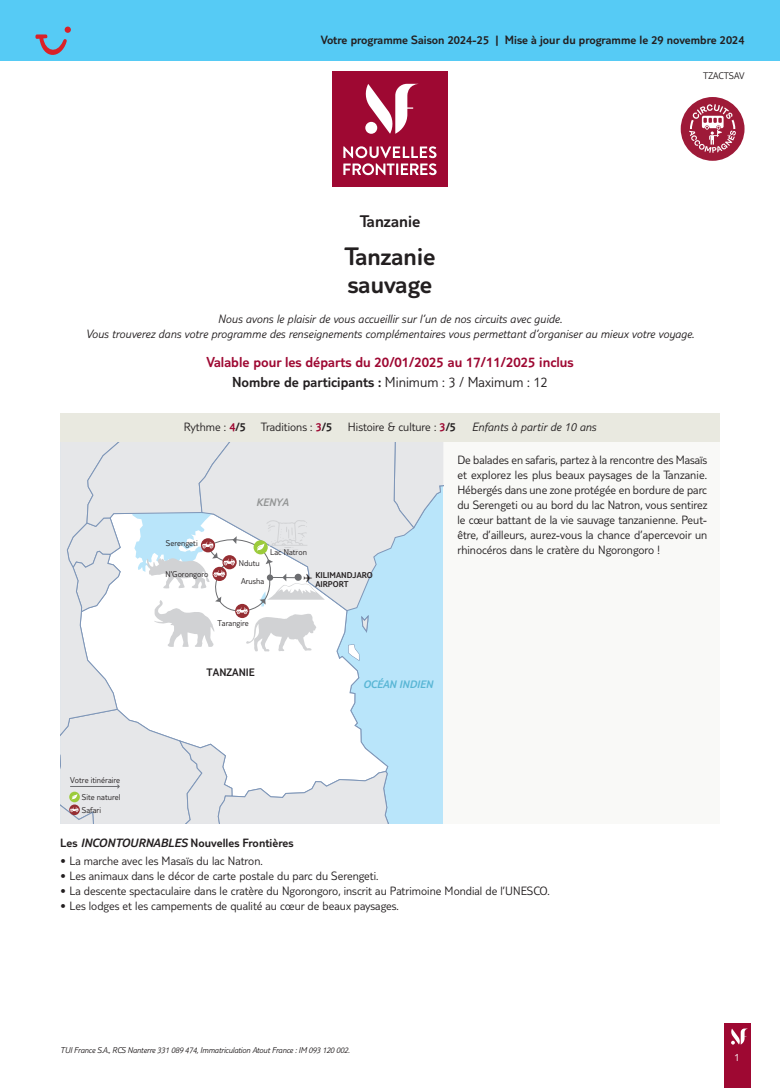
<style>
.page{position:relative;width:780px;height:1088px;background:#fff}
.page>*{position:absolute;margin:0;border:0;box-sizing:border-box;transform-origin:0 0}
.t1{font:300 26.25px/27.5px "TUI Type";color:#231f20}
.t2{font:300 17.5px "TUI Type";color:#231f20}
.t3{font:300 15px/19.8px "TUI Type";color:#9e0832;text-align:center}
.t4{font:300 12.5px/15px "TUI Type";color:#231f20;text-align:justify}
.t5{font:italic 300 12.5px/15px "TUI Type";color:#231f20;text-align:center}
.t6{font:300 12.5px "TUI Type";color:#231f20}
.t7{font:italic 300 11.25px "TUI Type";color:#59b6d5}
.t8{font:300 11.25px "TUI Type";color:#231f20}
.t9{font:italic 300 11.25px "TUI Type";color:#939595}
.t10{font:300 11.25px "TUI Type";color:#fff}
.t11{font:300 10px "TUI Type";color:#231f20}
.t12{font:300 8.75px/16.9px "TUI Type";color:#231f20;text-align:right}
.t13{font:italic 300 8.75px "TUI Type";letter-spacing:-.02em;color:#231f20}
.t14{font:300 8.75px/8.8px "TUI Type";color:#231f20}
.s1{color:#231f20}
.s2{color:#9e0832}
.s3{font-style:inherit}
.s4{font-style:normal}
.s5{font-style:normal;color:#9e0832}
.s6{font-style:italic}
</style>
<div class="page">
<div style="left:724px;top:1023px;width:26px;height:65px;background:#9e0832"></div>
<svg style="left:731px;top:1028px;width:17px;height:16px"></svg>
<div style="left:60px;top:441px;width:659px;height:383px;background:#f9f9f7"></div>
<div style="left:0;top:0;width:780px;height:60px;background:#56cbf5"></div>
<div style="left:332px;top:72px;width:115px;height:115px;background:#9e0832"></div>
<svg style="left:343px;top:146px;width:93px;height:29px"></svg>
<svg style="left:365px;top:84px;width:52px;height:50px"></svg>
<div style="left:60px;top:413px;width:659px;height:28px;background:#e9e9e0"></div>
<svg style="left:35px;top:27px;width:36px;height:28px"></svg>
<div style="left:680px;top:97px;width:64px;height:64px;background:#9e1a38;border-radius:50%"></div>
<svg style="left:689px;top:104px;width:47px;height:49px"></svg>
<svg style="left:60px;top:441px;width:383px;height:383px"></svg>
<p class="t6" style="left:321px;top:33px;width:425px">Votre programme Saison 2024-25 | Mise à jour du programme le 29 novembre 2024</p>
<p class="t11" style="left:703px;top:70px;width:43px">TZACTSAV</p>
<h2 class="t2" style="left:359px;top:211px;width:62px">Tanzanie</h2>
<h1 class="t1" style="left:344px;top:242px;width:92px">Tanzanie sauvage</h1>
<p class="t5" style="left:86px;top:312px;width:610px">Nous avons le plaisir de vous accueillir sur l’un de nos circuits avec guide.<br>Vous trouverez dans votre programme des renseignements complémentaires vous permettant d’organiser au mieux votre voyage.</p>
<p class="t3" style="left:206px;top:352px;width:368px">Valable pour les départs du 20/01/2025 au 17/11/2025 inclus<br><span class="s1">Nombre de participants :</span> <span class="s1">Minimum : 3 / Maximum : 12</span></p>
<p class="t4" style="left:184px;top:419px;width:150px">Rythme : <span class="s2">4</span><span class="s3">/5</span> Traditions : <span class="s2">3</span><span class="s3">/5</span></p>
<p class="t5" style="left:348px;top:419px;width:250px"><span class="s4">Histoire &amp; culture :</span> <span class="s5">3</span><span class="s4">/5</span> Enfants à partir de 10 ans</p>
<p class="t12" style="left:70px;top:771px;width:52px">Votre itinéraire<br>Site naturel</p>
<p class="t12" style="left:82px;top:801px;width:21px">Safari</p>
<p class="t9" style="left:256px;top:496px;width:34px">KENYA</p>
<p class="t12" style="left:166px;top:535px;width:33px">Serengeti</p>
<p class="t12" style="left:165px;top:566px;width:45px">N'Gorongoro</p>
<p class="t12" style="left:239px;top:554px;width:22px">Ndutu</p>
<p class="t12" style="left:270px;top:543px;width:38px">Lac Natron</p>
<p class="t12" style="left:241px;top:572px;width:25px">Arusha</p>
<p class="t14" style="left:315px;top:570px;width:59px">KILIMANDJARO<br>AIRPORT</p>
<p class="t12" style="left:217px;top:614px;width:33px">Tarangire</p>
<p class="t8" style="left:207px;top:665px;width:50px">TANZANIE</p>
<p class="t7" style="left:363px;top:677px;width:71px">OCÉAN INDIEN</p>
<p class="t4" style="left:457px;top:452px;width:251px">De balades en safaris, partez à la rencontre des Masaïs et explorez les plus beaux paysages de la Tanzanie.<br>Hébergés dans une zone protégée en bordure de parc du Serengeti ou au bord du lac Natron, vous sentirez le cœur battant de la vie sauvage tanzanienne. Peut&shy;être, d’ailleurs, aurez-vous la chance d’apercevoir un rhinocéros dans le cratère du Ngorongoro !</p>
<p class="t6" style="left:60px;top:835px;width:235px">Les <span class="s6">INCONTOURNABLES</span> Nouvelles Frontières</p>
<p class="t4" style="left:60px;top:853px;width:204px">• La marche avec les Masaïs du lac Natron.</p>
<p class="t4" style="left:60px;top:868px;width:320px">• Les animaux dans le décor de carte postale du parc du Serengeti.</p>
<p class="t4" style="left:60px;top:883px;width:491px">• La descente spectaculaire dans le cratère du Ngorongoro, inscrit au Patrimoine Mondial de l’UNESCO.</p>
<p class="t4" style="left:60px;top:898px;width:340px">• Les lodges et les campements de qualité au cœur de beaux paysages.</p>
<p class="t13" style="left:60px;top:1045px;width:291px">TUI France S.A., RCS Nanterre 331 089 474, Immatriculation Atout France : IM 093 120 002.</p>
<p class="t10" style="left:734px;top:1050px;width:7px">1</p>
</div>
